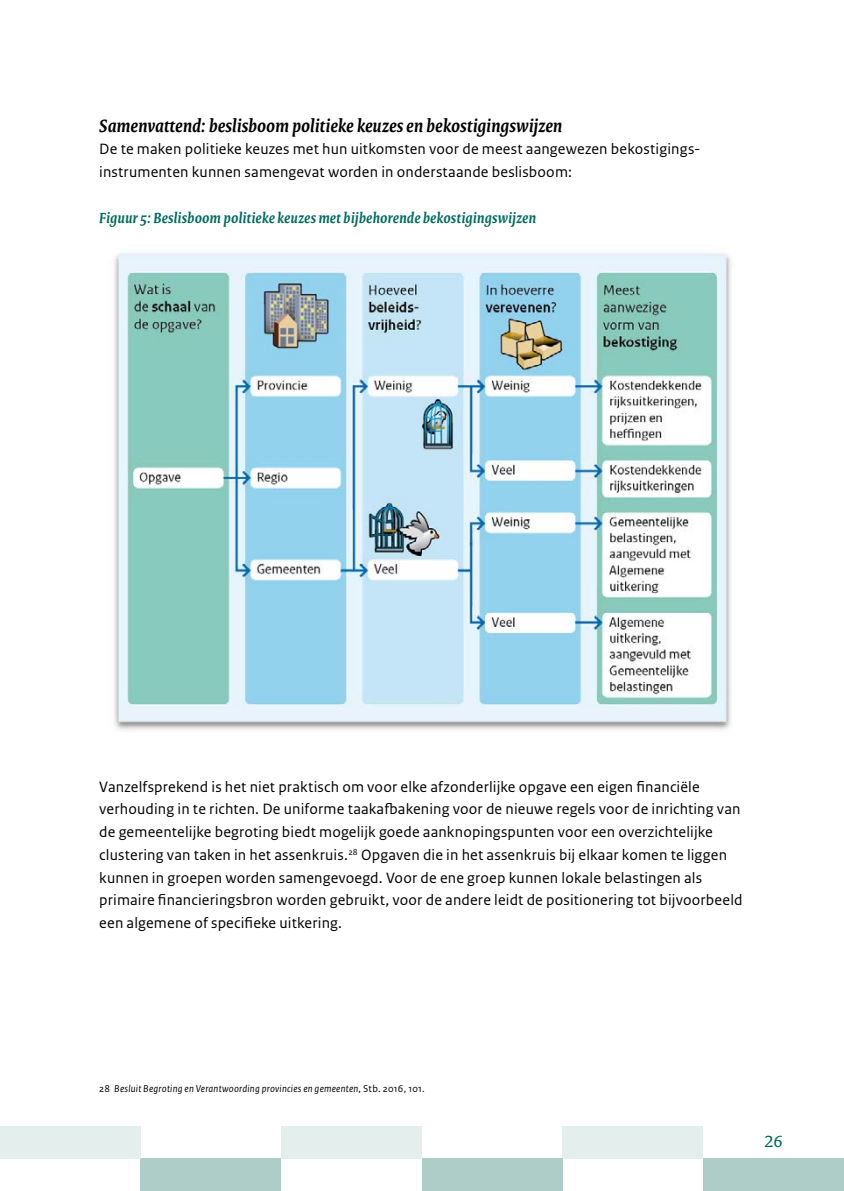
<style>
.page{position:relative;width:844px;height:1191px;background:#fff}
.page>*{position:absolute;margin:0;border:0;box-sizing:border-box;transform-origin:0 0}
.Tussenkop_zwart{font:italic 700 19.25px "Rijksoverheid Serif";letter-spacing:.005em;color:#000}
.t1{font:17.5px "Rijksoverheid Serif";color:#006a5d}
.Broodtekst{font:15.75px/22.8px "Rijksoverheid Sans Text";letter-spacing:.01em;color:#000}
.Figuurtekst{font:italic 700 15.75px "Rijksoverheid Serif";letter-spacing:.01em;color:#006a5d}
.voetnoot{font:italic 10.5px "Rijksoverheid Sans Text";letter-spacing:.025em;color:#000}
.s1{font-style:normal}
</style>
<div class="page">
<div style="left:703px;top:1158px;width:140px;height:33px;background:#aecdc9"></div>
<div style="left:562px;top:1126px;width:141px;height:32px;background:#e4eeed"></div>
<div style="left:422px;top:1158px;width:140px;height:33px;background:#aecdc9"></div>
<div style="left:281px;top:1126px;width:141px;height:32px;background:#e4eeed"></div>
<div style="left:141px;top:1158px;width:140px;height:33px;background:#aecdc9"></div>
<div style="left:0;top:1126px;width:141px;height:32px;background:#e4eeed"></div>
<img style="left:113px;top:252px;width:618px;height:478px">
<p class="Tussenkop_zwart" style="left:99px;top:114px;width:464px">Samenvattend: beslisboom politieke keuzes en bekostigingswijzen</p>
<p class="Broodtekst" style="left:99px;top:138px;width:600px">De te maken politieke keuzes met hun uitkomsten voor de meest aangewezen bekostigings&shy;instrumenten kunnen samengevat worden in onderstaande beslisboom:</p>
<p class="Figuurtekst" style="left:99px;top:208px;width:438px">Figuur 5: Beslisboom politieke keuzes met bijbehorende bekostigingswijzen</p>
<p class="Broodtekst" style="left:99px;top:775px;width:644px">Vanzelfsprekend is het niet praktisch om voor elke afzonderlijke opgave een eigen financiële verhouding in te richten. De uniforme taakafbakening voor de nieuwe regels voor de inrichting van de gemeentelijke begroting biedt mogelijk goede aanknopingspunten voor een overzichtelijke clustering van taken in het assenkruis.<sup>28</sup> Opgaven die in het assenkruis bij elkaar komen te liggen kunnen in groepen worden samengevoegd. Voor de ene groep kunnen lokale belastingen als primaire financieringsbron worden gebruikt, voor de andere leidt de positionering tot bijvoorbeeld een algemene of specifieke uitkering.</p>
<p class="voetnoot" style="left:99px;top:1082px;width:327px"><span class="s1">28</span> Besluit Begroting en Verantwoording provincies en gemeenten<span class="s1">, Stb. 2016, 101.</span></p>
<p class="t1" style="left:764px;top:1130px;width:20px">26</p>
</div>
